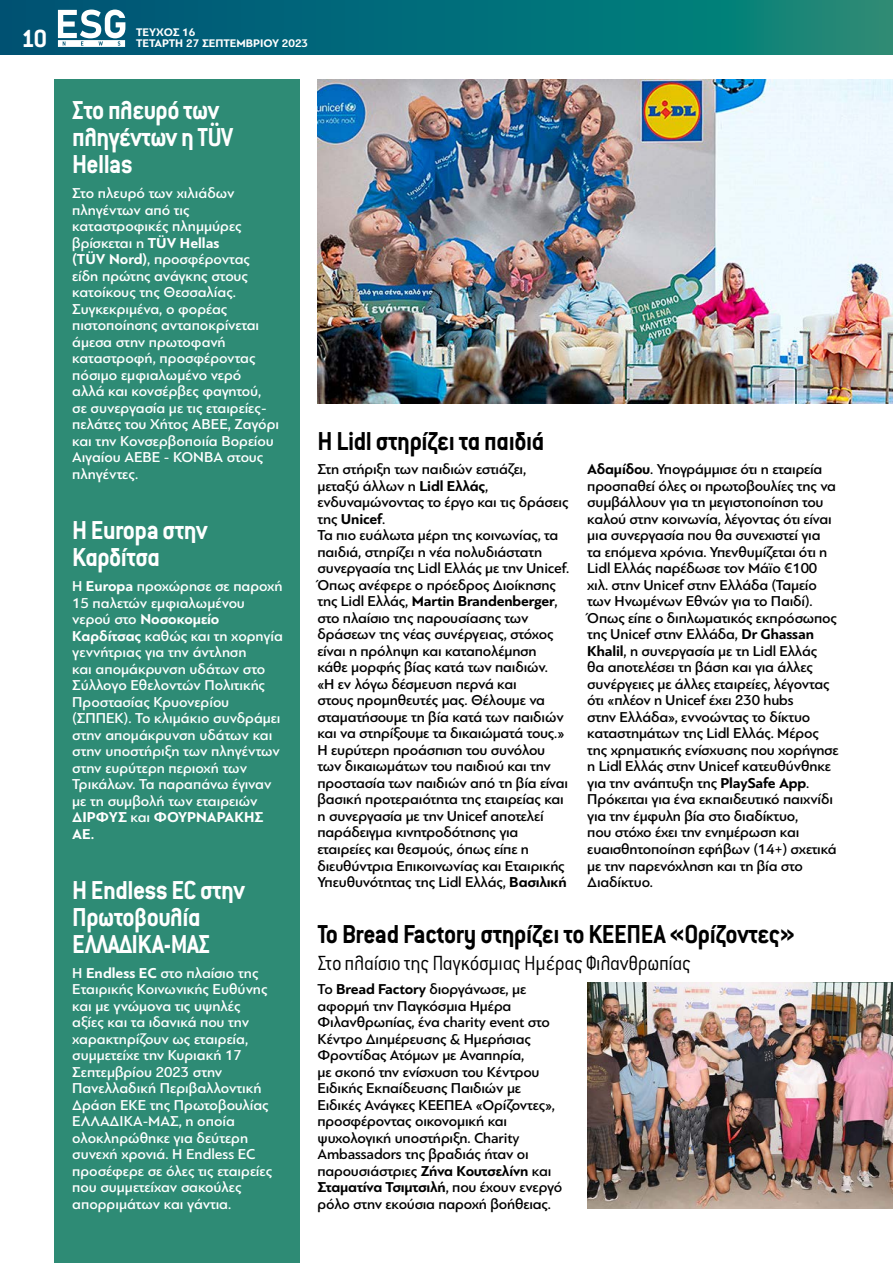
<style>
.page{position:relative;width:893px;height:1263px;background:#fff}
.page>*{position:absolute;margin:0;border:0;box-sizing:border-box;transform-origin:0 0}
.t1{font:700 28.5px/27px "Conduit ITC Hel";letter-spacing:-.02em;color:#fff;scale:.93 1}
.t2{font:700 28.5px "Conduit ITC Hel";letter-spacing:-.015em;color:#000;scale:.93 1}
.t3{font:700 27.3px "Conduit ITC Hel";color:#fff}
.t4{font:300 22.5px "Conduit ITC Hel";letter-spacing:-.015em;color:#000;scale:.93 1}
.t5{font:500 15px/16.5px "PF Bague Sans Pro";letter-spacing:-.01em;color:#000}
.t6{font:500 15px/16.5px "PF Bague Sans Pro";color:#fff}
.t7{font:700 11.55px/10.5px "PF Bague Sans Pro";color:#fff}
.s1{font-weight:700}
</style>
<div class="page">
<svg style="left:0;top:0;width:893px;height:54px;background:#056f78"></svg>
<svg style="left:58px;top:10px;width:67px;height:37px"></svg>
<img style="left:317px;top:80px;width:576px;height:323px">
<div style="left:54px;top:80px;width:245px;height:1183px;background:#2e8b75"></div>
<img style="left:587px;top:983px;width:306px;height:226px">
<h2 class="t3" style="left:21px;top:25px;width:28px">10</h2>
<p class="t7" style="left:136px;top:27px;width:174px">ΤΕΥΧΟΣ 16<br>TΕΤΑΡΤΗ 27 ΣΕΠΤΕΜΒΡΙΟΥ 2023</p>
<h1 class="t1" style="left:72px;top:98px;width:174px">Στο πλευρό των πληγέντων η TÜV<br>Hellas</h1>
<p class="t6" style="left:72px;top:185px;width:208px">Στο πλευρό των χιλιάδων πληγέντων από τις καταστροφικές πλημμύρες βρίσκεται η <span class="s1">TÜV Hellas<br>(TÜV Nord)</span>, προσφέροντας είδη πρώτης ανάγκης στους κατοίκους της Θεσσαλίας.<br>Συγκεκριμένα, ο φορέας πιστοποίησης ανταποκρίνεται άμεσα στην πρωτοφανή καταστροφή, προσφέροντας πόσιμο εμφιαλωμένο νερό<br>αλλά και κονσέρβες φαγητού, σε συνεργασία με τις εταιρείες&shy;πελάτες του Χήτος ΑΒΕΕ, Ζαγόρι και την Κονσερβοποιία Βορείου<br>Αιγαίου ΑΕΒΕ - ΚΟΝΒΑ στους πληγέντες.</p>
<h1 class="t1" style="left:72px;top:517px;width:147px">Η Europa στην<br>Καρδίτσα</h1>
<p class="t6" style="left:72px;top:578px;width:212px">Η <span class="s1">Europa</span> προχώρησε σε παροχή<br>15 παλετών εμφιαλωμένου νερού στο <span class="s1">Νοσοκομείο<br>Καρδίτσας</span> καθώς και τη χορηγία γεννήτριας για την άντληση<br>και απομάκρυνση υδάτων στο<br>Σύλλογο Εθελοντών Πολιτικής<br>Προστασίας Κρυονερίου (ΣΠΠΕΚ). Το κλιμάκιο συνδράμει στην απομάκρυνση υδάτων και στην υποστήριξη των πληγέντων στην ευρύτερη περιοχή των<br>Τρικάλων. Τα παραπάνω έγιναν με τη συμβολή των εταιρειών<br><span class="s1">ΔΙΡΦΥΣ</span> και <span class="s1">ΦΟΥΡΝΑΡΑΚΗΣ<br>ΑΕ.</span></p>
<h1 class="t1" style="left:72px;top:877px;width:187px">Η Endless EC στην<br>Πρωτοβουλία<br>ΕΛΛΑΔΙΚΑ-ΜΑΣ</h1>
<p class="t6" style="left:72px;top:965px;width:202px">Η <span class="s1">Endless EC</span> στο πλαίσιο της<br>Εταιρικής Κοινωνικής Ευθύνης και με γνώμονα τις υψηλές αξίες και τα ιδανικά που την χαρακτηρίζουν ως εταιρεία, συμμετείχε την Κυριακή 17<br>Σεπτεμβρίου 2023 στην<br>Πανελλαδική Περιβαλλοντική<br>Δράση ΕΚΕ της Πρωτοβουλίας<br>ΕΛΛΑΔΙΚΑ-ΜΑΣ, η οποία ολοκληρώθηκε για δεύτερη συνεχή χρονιά. Η Endless EC προσέφερε σε όλες τις εταιρείες που συμμετείχαν σακούλες απορριμάτων και γάντια.</p>
<h1 class="t2" style="left:317px;top:427px;width:245px">Η Lidl στηρίζει τα παιδιά</h1>
<p class="t5" style="left:317px;top:461px;width:253px">Στη στήριξη των παιδιών εστιάζει, μεταξύ άλλων η <span class="s1">Lidl Ελλάς</span>, ενδυναμώνοντας το έργο και τις δράσεις της <span class="s1">Unicef</span>.<br>Τα πιο ευάλωτα μέρη της κοινωνίας, τα παιδιά, στηρίζει η νέα πολυδιάστατη συνεργασία της Lidl Ελλάς με την Unicef.<br>Όπως ανέφερε ο πρόεδρος Διοίκησης της Lidl Ελλάς, <span class="s1">Martin Brandenberger</span>, στο πλαίσιο της παρουσίασης των δράσεων της νέας συνέργειας, στόχος είναι η πρόληψη και καταπολέμηση κάθε μορφής βίας κατά των παιδιών.<br>«Η εν λόγω δέσμευση περνά και<br>στους προμηθευτές μας. Θέλουμε να σταματήσουμε τη βία κατά των παιδιών και να στηρίξουμε τα δικαιώματά τους.» Η ευρύτερη προάσπιση του συνόλου των δικαιωμάτων του παιδιού και την προστασία των παιδιών από τη βία είναι βασική προτεραιότητα της εταιρείας και η συνεργασία με την Unicef αποτελεί παράδειγμα κινητροδότησης για εταιρείες και θεσμούς, όπως είπε η διευθύντρια Επικοινωνίας και Εταιρικής Υπευθυνότητας της Lidl Ελλάς, <span class="s1">Βασιλική</span></p>
<p class="t5" style="left:587px;top:461px;width:253px"><span class="s1">Αδαμίδου</span>. Υπογράμμισε ότι η εταιρεία προσπαθεί όλες οι πρωτοβουλίες της να συμβάλλουν για τη μεγιστοποίηση του καλού στην κοινωνία, λέγοντας ότι είναι μια συνεργασία που θα συνεχιστεί για<br>τα επόμενα χρόνια. Υπενθυμίζεται ότι η Lidl Ελλάς παρέδωσε τον Μάϊο €100 χιλ. στην Unicef στην Ελλάδα (Ταμείο των Ηνωμένων Εθνών για το Παιδί).<br>Όπως είπε ο διπλωματικός εκπρόσωπος της Unicef στην Ελλάδα, <span class="s1">Dr Ghassan Khalil</span>, η συνεργασία με τη Lidl Ελλάς<br>θα αποτελέσει τη βάση και για άλλες συνέργειες με άλλες εταιρείες, λέγοντας ότι «πλέον η Unicef έχει 230 hubs<br>στην Ελλάδα», εννοώντας το δίκτυο καταστημάτων της Lidl Ελλάς. Μέρος της χρηματικής ενίσχυσης που χορήγησε η Lidl Ελλάς στην Unicef κατευθύνθηκε για την ανάπτυξη της <span class="s1">PlaySafe App</span>.<br>Πρόκειται για ένα εκπαιδευτικό παιχνίδι για την έμφυλη βία στο διαδίκτυο,<br>που στόχο έχει την ενημέρωση και ευαισθητοποίηση εφήβων (14+) σχετικά με την παρενόχληση και τη βία στο Διαδίκτυο.</p>
<h1 class="t2" style="left:317px;top:920px;width:515px">Το Bread Factory στηρίζει το ΚΕΕΠΕΑ «Ορίζοντες»</h1>
<h3 class="t4" style="left:317px;top:952px;width:403px">Στο πλαίσιο της Παγκόσμιας Ημέρας Φιλανθρωπίας</h3>
<p class="t5" style="left:317px;top:981px;width:246px">Το <span class="s1">Bread Factory</span> διοργάνωσε, με αφορμή την Παγκόσμια Ημέρα Φιλανθρωπίας, ένα charity event στο Κέντρο Διημέρευσης &amp; Ημερήσιας Φροντίδας Ατόμων με Αναπηρία,<br>με σκοπό την ενίσχυση του Κέντρου Ειδικής Εκπαίδευσης Παιδιών με Ειδικές Ανάγκες ΚΕΕΠΕΑ «Ορίζοντες», προσφέροντας οικονομική και ψυχολογική υποστήριξη. Charity Ambassadors της βραδιάς ήταν οι παρουσιάστριες <span class="s1">Ζήνα Κουτσελίνη</span> και <span class="s1">Σταματίνα Τσιμτσιλή</span>, που έχουν ενεργό ρόλο στην εκούσια παροχή βοήθειας.</p>
</div>
